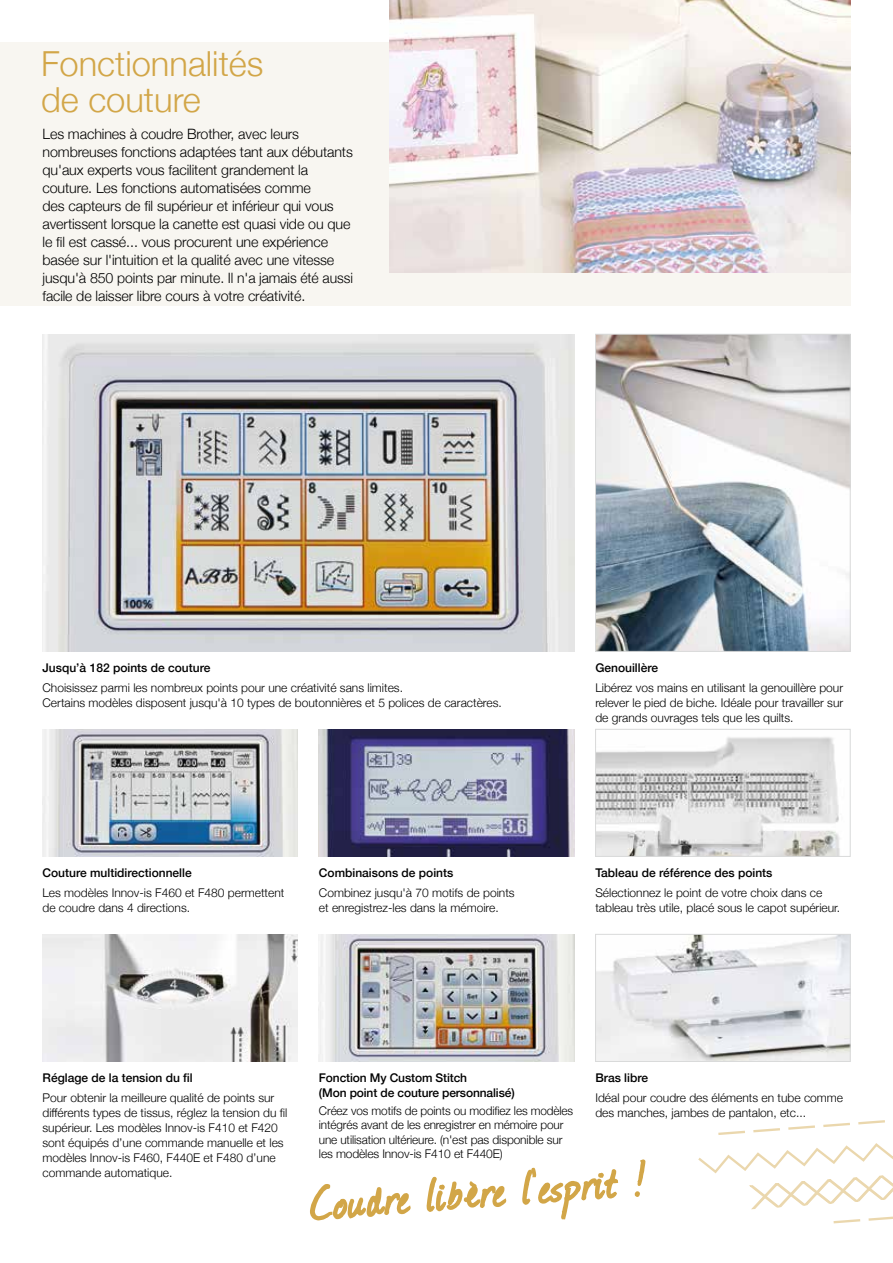
<style>
.page{position:relative;width:893px;height:1263px;background:#fff}
.page>*{position:absolute;margin:0;border:0;box-sizing:border-box;transform-origin:0 0}
.t1{font:300 34.5px/36px "Helvetica Neue";color:#d2a648}
.t2{font:300 14.25px/18px "Helvetica Neue";letter-spacing:-.005em;color:#000}
.t3{font:300 12px/15px "Helvetica Neue";color:#000}
.t4{font:500 12px/14.2px "Helvetica Neue";color:#000}
</style>
<div class="page">
<div style="left:0;top:43px;width:850px;height:263px;background:#f8f6f1"></div>
<img style="left:43px;top:729px;width:255px;height:128px">
<img style="left:43px;top:334px;width:531px;height:318px">
<img style="left:319px;top:729px;width:255px;height:128px">
<img style="left:597px;top:737px;width:243px;height:118px">
<div style="left:595px;top:729px;width:255px;height:128px;border:1px solid #d9dada"></div>
<img style="left:597px;top:336px;width:251px;height:314px">
<div style="left:595px;top:334px;width:255px;height:318px;border:1px solid #d9dada"></div>
<img style="left:389px;top:0;width:461px;height:273px">
<img style="left:319px;top:934px;width:255px;height:128px">
<img style="left:597px;top:936px;width:251px;height:124px">
<div style="left:595px;top:934px;width:255px;height:128px;border:1px solid #d9dada"></div>
<svg style="left:698px;top:1120px;width:195px;height:104px"></svg>
<img style="left:43px;top:934px;width:255px;height:128px">
<svg style="left:310px;top:1184px;width:101px;height:37px"></svg>
<svg style="left:426px;top:1167px;width:193px;height:53px"></svg>
<svg style="left:634px;top:1159px;width:12px;height:38px"></svg>
<h1 class="t1" style="left:41px;top:43px;width:224px">Fonctionnalités de couture</h1>
<p class="t2" style="left:43px;top:124px;width:312px">Les machines à coudre Brother, avec leurs nombreuses fonctions adaptées tant aux débutants qu'aux experts vous facilitent grandement la couture. Les fonctions automatisées comme<br>des capteurs de fil supérieur et inférieur qui vous avertissent lorsque la canette est quasi vide ou que le fil est cassé... vous procurent une expérience basée sur l'intuition et la qualité avec une vitesse jusqu'à 850 points par minute. Il n'a jamais été aussi facile de laisser libre cours à votre créativité.</p>
<p class="t4" style="left:43px;top:660px;width:169px">Jusqu’à 182 points de couture</p>
<p class="t3" style="left:43px;top:679px;width:461px">Choisissez parmi les nombreux points pour une créativité sans limites.<br>Certains modèles disposent jusqu'à 10 types de boutonnières et 5 polices de caractères.</p>
<p class="t4" style="left:43px;top:865px;width:151px">Couture multidirectionnelle</p>
<p class="t3" style="left:43px;top:884px;width:243px">Les modèles Innov-is F460 et F480 permettent de coudre dans 4 directions.</p>
<p class="t4" style="left:319px;top:865px;width:136px">Combinaisons de points</p>
<p class="t3" style="left:319px;top:884px;width:197px">Combinez jusqu'à 70 motifs de points et enregistrez-les dans la mémoire.</p>
<p class="t4" style="left:595px;top:660px;width:64px">Genouillère</p>
<p class="t3" style="left:595px;top:679px;width:249px;text-align:justify">Libérez vos mains en utilisant la genouillère pour relever le pied de biche. Idéale pour travailler sur de grands ouvrages tels que les quilts.</p>
<p class="t4" style="left:595px;top:865px;width:179px">Tableau de référence des points</p>
<p class="t3" style="left:595px;top:884px;width:246px">Sélectionnez le point de votre choix dans ce tableau très utile, placé sous le capot supérieur.</p>
<p class="t4" style="left:43px;top:1070px;width:152px">Réglage de la tension du fil</p>
<p class="t3" style="left:43px;top:1089px;width:246px">Pour obtenir la meilleure qualité de points sur différents types de tissus, réglez la tension du fil supérieur. Les modèles Innov-is F410 et F420 sont équipés d’une commande manuelle et les modèles Innov-is F460, F440E et F480 d’une commande automatique.</p>
<p class="t4" style="left:319px;top:1070px;width:197px">Fonction My Custom Stitch<br>(Mon point de couture personnalisé)</p>
<p class="t3" style="left:319px;top:1103px;width:256px;line-height:14.2px">Créez vos motifs de points ou modifiez les modèles intégrés avant de les enregistrer en mémoire pour une utilisation ultérieure. (n'est pas disponible sur les modèles Innov-is F410 et F440E)</p>
<p class="t4" style="left:595px;top:1070px;width:54px">Bras libre</p>
<p class="t3" style="left:595px;top:1089px;width:249px">Idéal pour coudre des éléments en tube comme des manches, jambes de pantalon, etc...</p>
</div>
